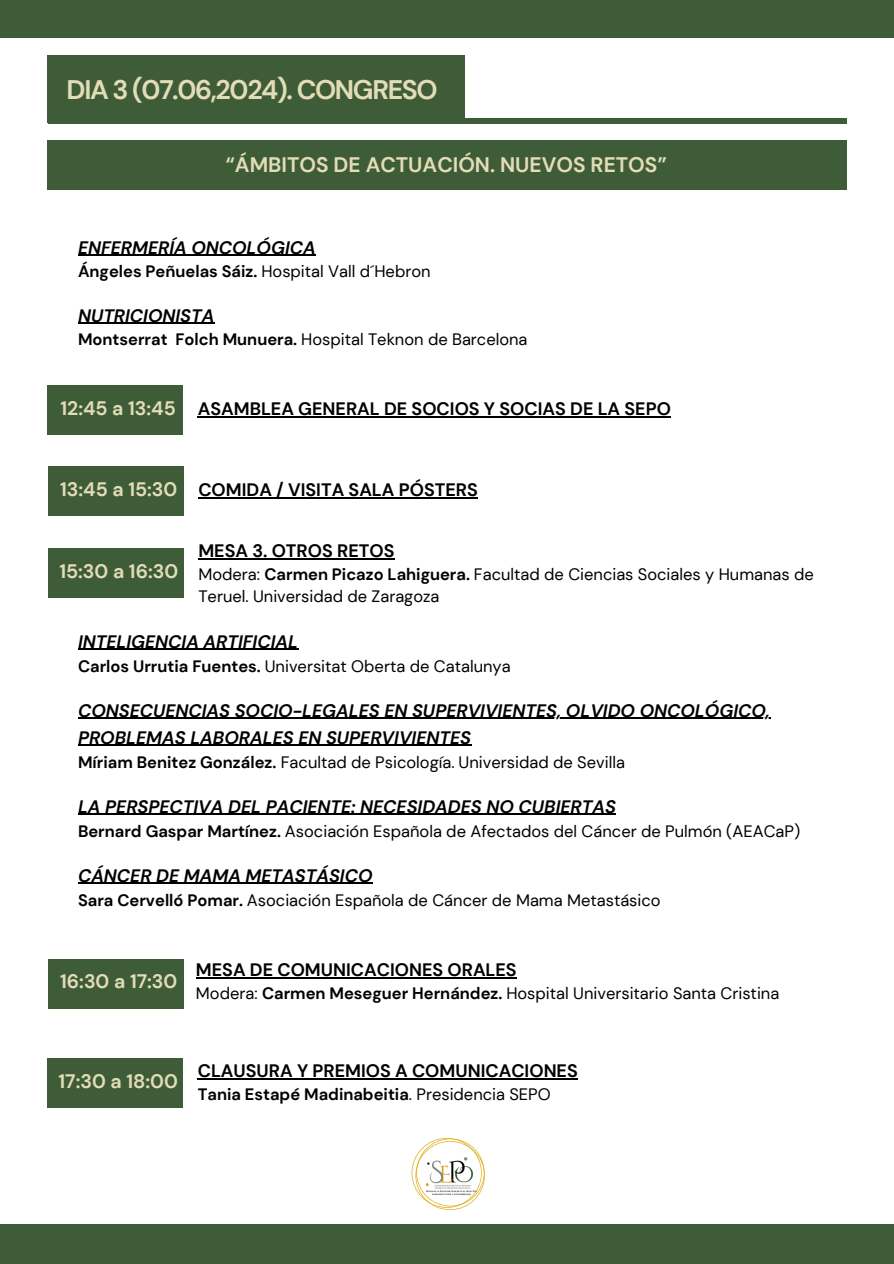
<style>
.page{position:relative;width:894px;height:1264px;background:#fff}
.page>*{position:absolute;margin:0;border:0;box-sizing:border-box;transform-origin:0 0}
.t1{font:700 26.85px "DM Sans";letter-spacing:-.05em;color:#e2dcb7}
.t2{font:700 21px "DM Sans";color:#e2dcb7}
.t3{font:700 19.5px "DM Sans";color:#e2dcb7}
.t4{font:italic 700 18px/27px "DM Sans";color:#000}
.t5{font:700 18px "DM Sans";color:#000}
.t6{font:16.5px/22.5px "DM Sans";color:#000}
.t7{font:700 16.5px "DM Sans";color:#000}
.s1{font-weight:400}
.s2{font-weight:700}
.s3{font-size:19.5px;color:#e2dcb7}
</style>
<div class="page">
<div style="left:0;top:1224px;width:893px;height:39px;background:#3e5c37"></div>
<div style="left:0;top:0;width:893px;height:38px;background:#3e5c37"></div>
<svg style="left:411px;top:1138px;width:73px;height:71px"></svg>
<div style="left:48px;top:118px;width:798px;height:5px;background:#3e5c37"></div>
<div style="left:47px;top:55px;width:417px;height:68px;background:#3e5c37"></div>
<div style="left:47px;top:140px;width:799px;height:50px;background:#3e5c37"></div>
<hr style="left:78px;top:254px;width:237px;height:1px;background:#000">
<hr style="left:78px;top:322px;width:136px;height:1px;background:#000">
<hr style="left:198px;top:416px;width:472px;height:1px;background:#000">
<div style="left:48px;top:385px;width:135px;height:50px;background:#3e5c37"></div>
<hr style="left:78px;top:648px;width:220px;height:1px;background:#000">
<hr style="left:78px;top:717px;width:692px;height:1px;background:#000">
<hr style="left:78px;top:744px;width:393px;height:1px;background:#000">
<hr style="left:78px;top:813px;width:537px;height:1px;background:#000">
<hr style="left:78px;top:882px;width:294px;height:1px;background:#000">
<hr style="left:198px;top:558px;width:196px;height:1px;background:#000">
<div style="left:48px;top:547px;width:136px;height:50px;background:#3e5c37"></div>
<hr style="left:198px;top:497px;width:279px;height:1px;background:#000">
<div style="left:48px;top:466px;width:136px;height:50px;background:#3e5c37"></div>
<div style="left:48px;top:959px;width:136px;height:50px;background:#3e5c37"></div>
<hr style="left:196px;top:977px;width:320px;height:1px;background:#000">
<hr style="left:198px;top:1078px;width:379px;height:1px;background:#000">
<div style="left:48px;top:1057px;width:135px;height:50px;background:#3e5c37"></div>
<h1 class="t1" style="left:67px;top:73px;width:372px">DIA 3 (07.06,2024). CONGRESO</h1>
<p class="t2" style="left:225px;top:151px;width:443px">“ÁMBITOS DE ACTUACIÓN. NUEVOS RETOS”</p>
<p class="t4" style="left:78px;top:234px;width:239px">ENFERMERÍA ONCOLÓGICA</p>
<p class="t7" style="left:78px;top:260px;width:354px">Ángeles Peñuelas Sáiz. <span class="s1">Hospital Vall d´Hebron</span></p>
<p class="t4" style="left:78px;top:302px;width:138px">NUTRICIONISTA</p>
<p class="t6" style="left:78px;top:328px;width:451px"><span class="s2">Montserrat Folch Munuera.</span> Hospital Teknon de Barcelona</p>
<p class="t5" style="left:60px;top:397px;width:611px"><span class="s3">12:45 a 13:45</span> ASAMBLEA GENERAL DE SOCIOS Y SOCIAS DE LA SEPO</p>
<p class="t5" style="left:60px;top:478px;width:419px"><span class="s3">13:45 a 15:30</span> COMIDA / VISITA SALA PÓSTERS</p>
<p class="t3" style="left:59px;top:558px;width:120px">15:30 a 16:30</p>
<p class="t5" style="left:198px;top:539px;width:197px">MESA 3. OTROS RETOS</p>
<p class="t6" style="left:198px;top:563px;width:616px">Modera: <span class="s2">Carmen Picazo Lahiguera.</span> Facultad de Ciencias Sociales y Humanas de<br>Teruel. Universidad de Zaragoza</p>
<p class="t4" style="left:78px;top:628px;width:221px">INTELIGENCIA ARTIFICIAL</p>
<p class="t6" style="left:78px;top:654px;width:434px"><span class="s2">Carlos Urrutia Fuentes.</span> Universitat Oberta de Catalunya</p>
<p class="t4" style="left:78px;top:697px;width:693px">CONSECUENCIAS SOCIO-LEGALES EN SUPERVIVIENTES, OLVIDO ONCOLÓGICO,<br>PROBLEMAS LABORALES EN SUPERVIVIENTES</p>
<p class="t6" style="left:78px;top:750px;width:548px"><span class="s2">Míriam Benitez González.</span> Facultad de Psicología. Universidad de Sevilla</p>
<p class="t4" style="left:78px;top:793px;width:539px">LA PERSPECTIVA DEL PACIENTE: NECESIDADES NO CUBIERTAS</p>
<p class="t6" style="left:78px;top:819px;width:723px"><span class="s2">Bernard Gaspar Martínez.</span> Asociación Española de Afectados del Cáncer de Pulmón (AEACaP)</p>
<p class="t4" style="left:78px;top:862px;width:296px">CÁNCER DE MAMA METASTÁSICO</p>
<p class="t6" style="left:78px;top:888px;width:584px"><span class="s2">Sara Cervelló Pomar.</span> Asociación Española de Cáncer de Mama Metastásico</p>
<p class="t3" style="left:60px;top:969px;width:119px">16:30 a 17:30</p>
<p class="t5" style="left:196px;top:958px;width:322px">MESA DE COMUNICACIONES ORALES</p>
<p class="t6" style="left:196px;top:981px;width:584px">Modera: <span class="s2">Carmen Meseguer Hernández.</span> Hospital Universitario Santa Cristina</p>
<p class="t3" style="left:58px;top:1068px;width:121px">17:30 a 18:00</p>
<p class="t5" style="left:198px;top:1059px;width:381px">CLAUSURA Y PREMIOS A COMUNICACIONES</p>
<p class="t7" style="left:198px;top:1083px;width:354px">Tania Estapé Madinabeitia<span class="s1">. Presidencia SEPO</span></p>
</div>
